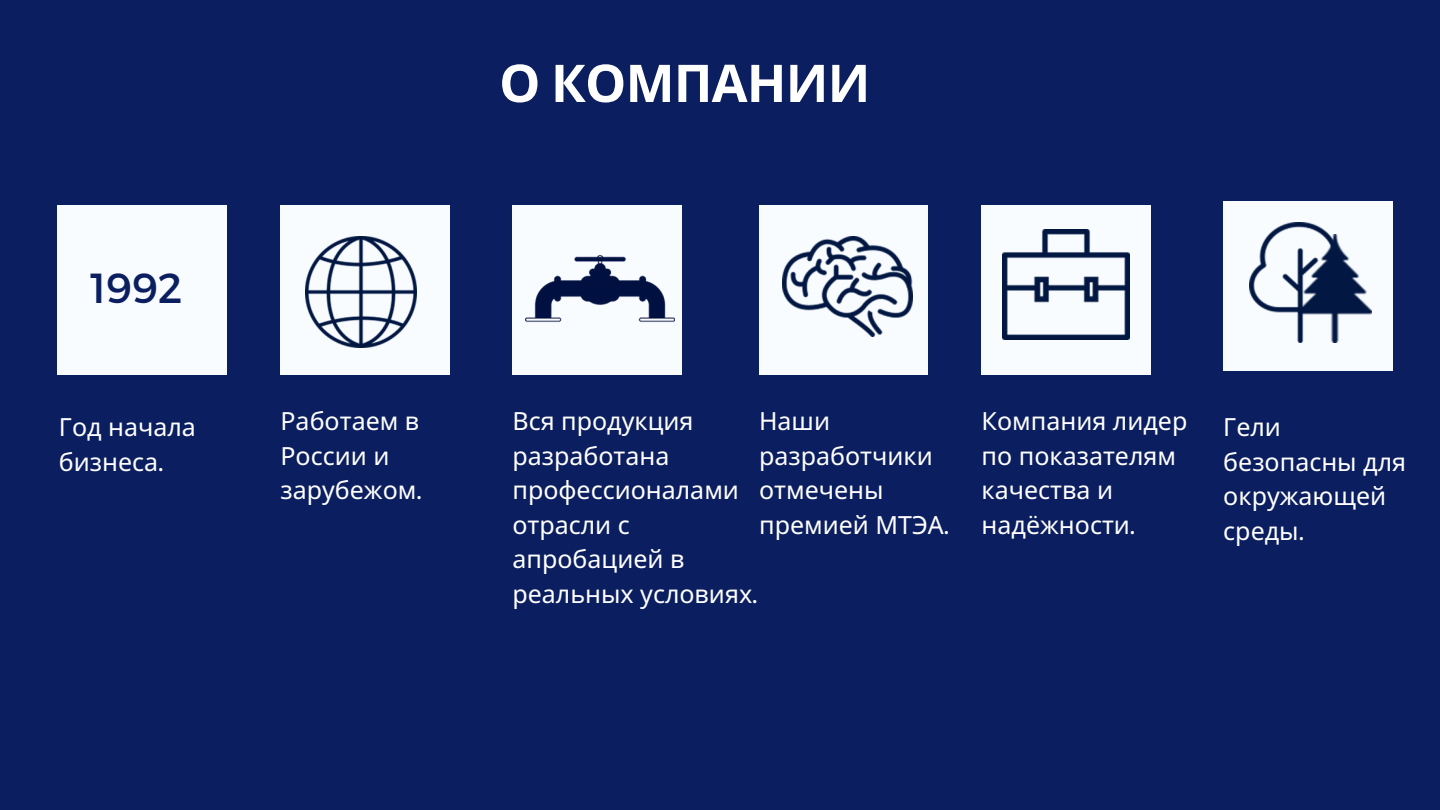
<style>
.page{position:relative;width:1440px;height:810px;background:#0b1e60}
.page>*{position:absolute;margin:0;border:0;box-sizing:border-box;transform-origin:0 0}
.t1{font:700 52px "Noto Sans";letter-spacing:-.015em;color:#fff}
.t2{font:42px "Montserrat";color:#0b1e60}
.t3{font:25px/34.5px "Noto Sans";color:#fff}
.s1{font-family:"Montserrat"}
</style>
<div class="page">
<div style="left:58px;top:205px;width:168px;height:170px;background:#f9fcff"></div>
<div style="left:281px;top:205px;width:168px;height:170px;background:#f9fcff"></div>
<img style="left:305px;top:237px;width:111px;height:111px">
<div style="left:512px;top:205px;width:169px;height:170px;background:#f9fcff"></div>
<img style="left:526px;top:237px;width:148px;height:98px">
<div style="left:759px;top:205px;width:169px;height:170px;background:#f9fcff"></div>
<img style="left:782px;top:237px;width:130px;height:99px">
<div style="left:982px;top:205px;width:168px;height:170px;background:#f9fcff"></div>
<img style="left:1003px;top:229px;width:127px;height:111px">
<div style="left:1223px;top:201px;width:169px;height:170px;background:#f9fcff"></div>
<img style="left:1249px;top:222px;width:99px;height:121px">
<img style="left:1299px;top:235px;width:73px;height:108px">
<h2 class="t2" style="left:90px;top:261px;width:94px">1992</h2>
<h1 class="t1" style="left:499px;top:46px;width:373px">О КОМПАНИИ</h1>
<p class="t3" style="left:59px;top:409px;width:138px">Год начала бизнеса<span class="s1">.</span></p>
<p class="t3" style="left:281px;top:403px;width:143px">Работаем в<br>России и зарубежом<span class="s1">.</span></p>
<p class="t3" style="left:512px;top:403px;width:247px">Вся продукция разработана профессионалами отрасли с апробацией в реальных условиях<span class="s1">.</span></p>
<p class="t3" style="left:759px;top:403px;width:192px">Наши разработчики отмечены премией МТЭА<span class="s1">.</span></p>
<p class="t3" style="left:982px;top:403px;width:207px">Компания лидер по показателям качества и надёжности<span class="s1">.</span></p>
<p class="t3" style="left:1223px;top:409px;width:184px">Гели безопасны для окружающей среды<span class="s1">.</span></p>
</div>
